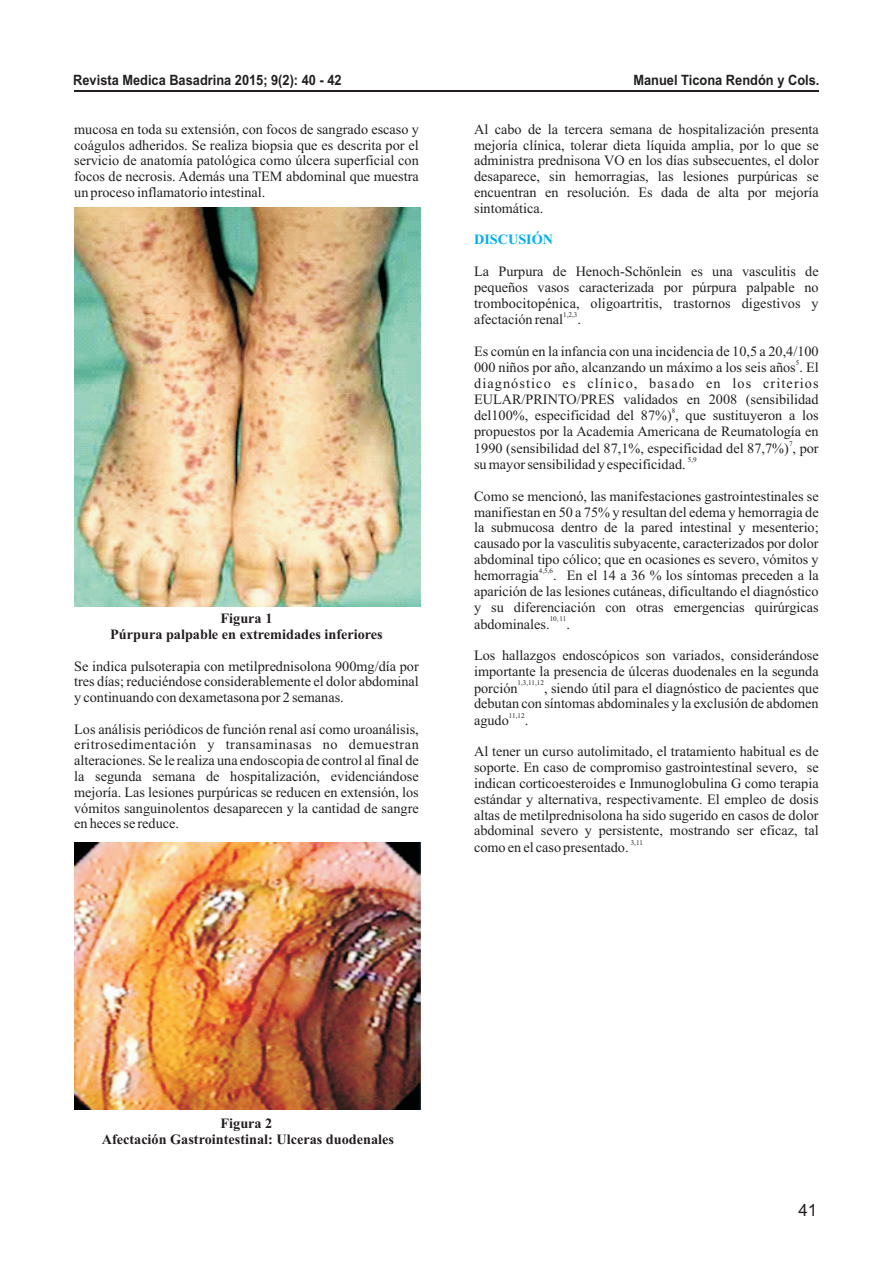
<style>
.page{position:relative;width:893px;height:1263px;background:#fff}
.page>*{position:absolute;margin:0;border:0;box-sizing:border-box;transform-origin:0 0}
.t1{font:16.8px "Arial";color:#231f20}
.t2{font:14.25px/15.8px "Times New Roman";color:#231f20;text-align:justify}
.t3{font:700 14.25px/15.8px "Times New Roman";color:#231f20;text-align:center}
.t4{font:700 14.25px "Arial";color:#231f20;scale:.9 1}
.t5{font:700 14.25px "Times New Roman";color:#00aeef}
.t6{font:7.2px "Times New Roman";letter-spacing:-.035em;color:#231f20}
</style>
<div class="page">
<hr style="left:74px;top:90px;width:745px;height:1px;background:#231f20">
<img style="left:74px;top:207px;width:346px;height:399px">
<img style="left:74px;top:842px;width:346px;height:268px">
<p class="t4" style="left:73px;top:75px;width:300px">Revista Medica Basadrina 2015; 9(2): 40 - 42</p>
<p class="t4" style="left:633px;top:75px;width:208px">Manuel Ticona Rendón y Cols.</p>
<p class="t2" style="left:74px;top:123px;width:346px">mucosa en toda su extensión, con focos de sangrado escaso y coágulos adheridos. Se realiza biopsia que es descrita por el servicio de anatomía patológica como úlcera superficial con focos de necrosis. Además una TEM abdominal que muestra un proceso inflamatorio intestinal.</p>
<p class="t3" style="left:110px;top:612px;width:274px">Figura 1<br>Púrpura palpable en extremidades inferiores</p>
<p class="t2" style="left:74px;top:659px;width:346px">Se indica pulsoterapia con metilprednisolona 900mg/día por tres días; reduciéndose considerablemente el dolor abdominal y continuando con dexametasona por 2 semanas.</p>
<p class="t2" style="left:74px;top:722px;width:346px">Los análisis periódicos de función renal así como uroanálisis, eritrosedimentación y transaminasas no demuestran alteraciones. Se le realiza una endoscopia de control al final de la segunda semana de hospitalización, evidenciándose mejoría. Las lesiones purpúricas se reducen en extensión, los vómitos sanguinolentos desaparecen y la cantidad de sangre en heces se reduce.</p>
<p class="t2" style="left:474px;top:123px;width:346px">Al cabo de la tercera semana de hospitalización presenta mejoría clínica, tolerar dieta líquida amplia, por lo que se administra prednisona VO en los días subsecuentes, el dolor desaparece, sin hemorragias, las lesiones purpúricas se encuentran en resolución. Es dada de alta por mejoría sintomática.</p>
<p class="t5" style="left:474px;top:235px;width:81px">DISCUSIÓN</p>
<p class="t2" style="left:474px;top:265px;width:346px">La Purpura de Henoch-Schönlein es una vasculitis de pequeños vasos caracterizada por púrpura palpable no trombocitopénica, oligoartritis, trastornos digestivos y</p>
<p class="t6" style="left:563px;top:312px;width:16px">1,2,3</p>
<p class="t2" style="left:474px;top:313px;width:108px">afectación renal .</p>
<p class="t2" style="left:474px;top:344px;width:346px">Es común en la infancia con una incidencia de 10,5 a 20,4/100</p>
<p class="t6" style="left:796px;top:360px;width:5px">5</p>
<p class="t2" style="left:474px;top:361px;width:346px">000 niños por año, alcanzando un máximo a los seis años . El diagnóstico es clínico, basado en los criterios EULAR/PRINTO/PRES validados en 2008 (sensibilidad</p>
<p class="t6" style="left:672px;top:408px;width:5px">8</p>
<p class="t2" style="left:474px;top:409px;width:346px">del100%, especificidad del 87%) , que sustituyeron a los propuestos por la Academia Americana de Reumatología en</p>
<p class="t6" style="left:789px;top:440px;width:5px">7</p>
<p class="t2" style="left:474px;top:441px;width:346px">1990 (sensibilidad del 87,1%, especificidad del 87,7%) , por</p>
<p class="t6" style="left:688px;top:457px;width:10px">5,9</p>
<p class="t2" style="left:474px;top:458px;width:213px">su mayor sensibilidad y especificidad.</p>
<p class="t2" style="left:474px;top:489px;width:346px">Como se mencionó, las manifestaciones gastrointestinales se manifiestan en 50 a 75% y resultan del edema y hemorragia de la submucosa dentro de la pared intestinal y mesenterio; causado por la vasculitis subyacente, caracterizados por dolor abdominal tipo cólico; que en ocasiones es severo, vómitos y</p>
<p class="t6" style="left:539px;top:568px;width:16px">4,5,6</p>
<p class="t2" style="left:474px;top:569px;width:346px">hemorragia . En el 14 a 36 % los síntomas preceden a la aparición de las lesiones cutáneas, dificultando el diagnóstico y su diferenciación con otras emergencias quirúrgicas</p>
<p class="t6" style="left:550px;top:616px;width:18px">10, 11</p>
<p class="t2" style="left:474px;top:617px;width:97px">abdominales. .</p>
<p class="t2" style="left:474px;top:649px;width:346px">Los hallazgos endoscópicos son variados, considerándose importante la presencia de úlceras duodenales en la segunda</p>
<p class="t6" style="left:518px;top:680px;width:28px">1,3,11,12</p>
<p class="t2" style="left:474px;top:681px;width:45px">porción</p>
<p class="t2" style="left:474px;top:681px;width:346px;text-align:right">, siendo útil para el diagnóstico de pacientes que<br>debutan con síntomas abdominales y la exclusión de abdomen</p>
<p class="t6" style="left:509px;top:713px;width:17px">11,12</p>
<p class="t2" style="left:474px;top:713px;width:56px">agudo .</p>
<p class="t2" style="left:474px;top:745px;width:346px">Al tener un curso autolimitado, el tratamiento habitual es de soporte. En caso de compromiso gastrointestinal severo, se indican corticoesteroides e Inmunoglobulina G como terapia estándar y alternativa, respectivamente. El empleo de dosis altas de metilprednisolona ha sido sugerido en casos de dolor abdominal severo y persistente, mostrando ser eficaz, tal</p>
<p class="t6" style="left:631px;top:840px;width:14px">3,11</p>
<p class="t2" style="left:474px;top:841px;width:156px">como en el caso presentado.</p>
<p class="t3" style="left:102px;top:1117px;width:294px">Figura 2<br>Afectación Gastrointestinal: Ulceras duodenales</p>
<p class="t1" style="left:798px;top:1204px;width:20px">41</p>
</div>
